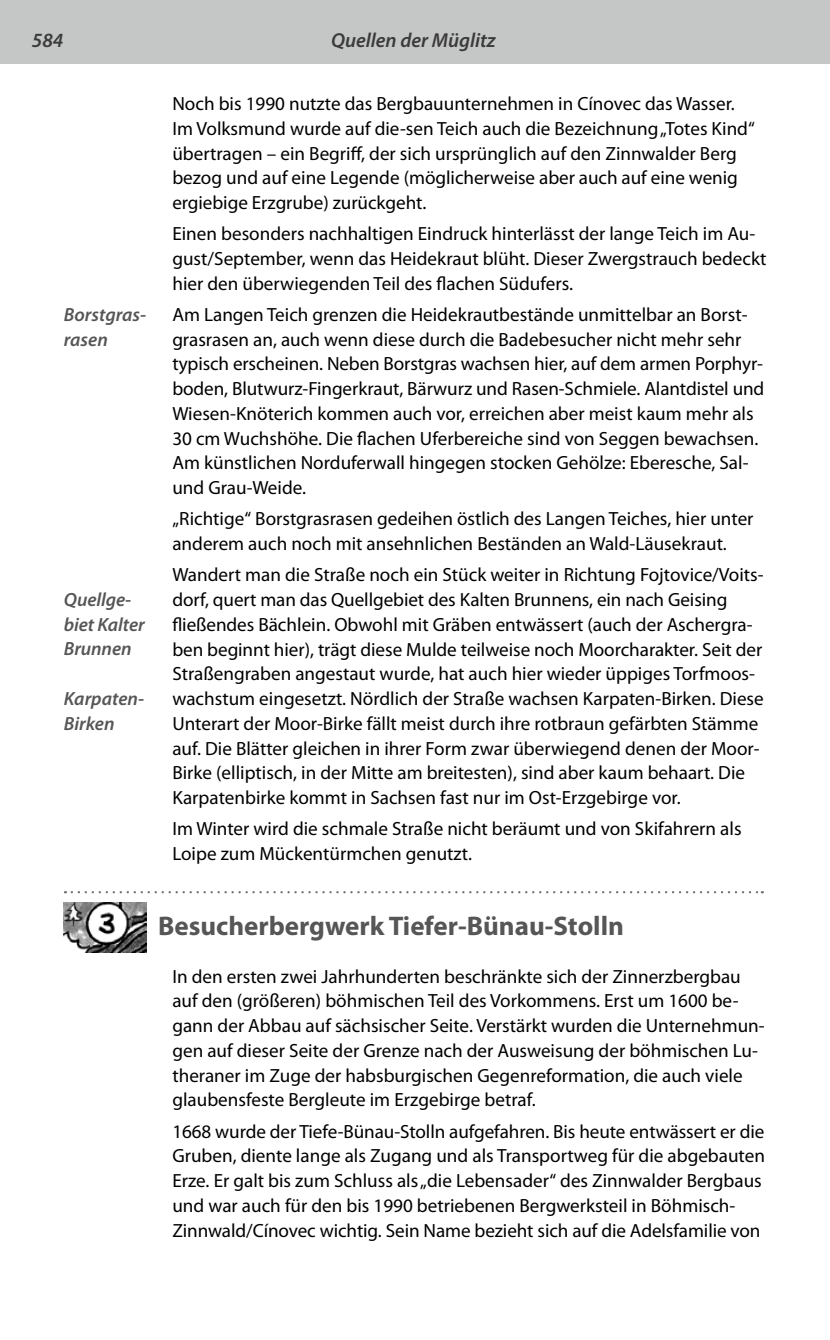
<style>
.page{position:relative;width:830px;height:1340px;background:#fff}
.page>*{position:absolute;margin:0;border:0;box-sizing:border-box;transform-origin:0 0}
.t1{font:700 27px "Myriad Pro";color:#565656}
.t2{font:italic 600 20.25px "Myriad Pro";color:#3b3b3a}
.t3{font:19.12px/24.8px "Myriad Pro";color:#000}
.t4{font:italic 600 19.12px/24.8px "Myriad Pro";letter-spacing:-.005em;color:#565656}
</style>
<div class="page">
<div style="left:0;top:0;width:829px;height:64px;background:#c5c6c6"></div>
<svg style="left:72px;top:891px;width:690px;height:2px"></svg>
<img style="left:64px;top:902px;width:82px;height:50px">
<p class="t2" style="left:32px;top:27px;width:33px">584</p>
<p class="t2" style="left:331px;top:27px;width:166px">Quellen der Müglitz</p>
<p class="t4" style="left:64px;top:302px;width:84px">Borstgras&shy;rasen</p>
<p class="t4" style="left:64px;top:586px;width:82px">Quellge&shy;biet Kalter<br>Brunnen</p>
<p class="t4" style="left:64px;top:686px;width:82px">Karpaten-<br>Birken</p>
<p class="t3" style="left:172px;top:91px;width:583px">Noch bis 1990 nutzte das Bergbauunternehmen in Cínovec das Wasser.<br>Im Volksmund wurde auf die-sen Teich auch die Bezeichnung „Totes Kind“ übertragen – ein Begriff, der sich ursprünglich auf den Zinnwalder Berg bezog und auf eine Legende (möglicherweise aber auch auf eine wenig ergiebige Erzgrube) zurückgeht.</p>
<p class="t3" style="left:172px;top:221px;width:595px">Einen besonders nachhaltigen Eindruck hinterlässt der lange Teich im Au&shy;gust/September, wenn das Heidekraut blüht. Dieser Zwergstrauch bedeckt hier den überwiegenden Teil des flachen Südufers.</p>
<p class="t3" style="left:172px;top:302px;width:593px">Am Langen Teich grenzen die Heidekrautbestände unmittelbar an Borst&shy;grasrasen an, auch wenn diese durch die Badebesucher nicht mehr sehr typisch erscheinen. Neben Borstgras wachsen hier, auf dem armen Porphyr&shy;boden, Blutwurz-Fingerkraut, Bärwurz und Rasen-Schmiele. Alantdistel und Wiesen-Knöterich kommen auch vor, erreichen aber meist kaum mehr als 30 cm Wuchshöhe. Die flachen Uferbereiche sind von Seggen bewachsen.<br>Am künstlichen Norduferwall hingegen stocken Gehölze: Eberesche, Sal&shy;und Grau-Weide.</p>
<p class="t3" style="left:172px;top:506px;width:582px">„Richtige“ Borstgrasrasen gedeihen östlich des Langen Teiches, hier unter anderem auch noch mit ansehnlichen Beständen an Wald-Läusekraut.</p>
<p class="t3" style="left:172px;top:562px;width:592px">Wandert man die Straße noch ein Stück weiter in Richtung Fojtovice/Voits&shy;dorf, quert man das Quellgebiet des Kalten Brunnens, ein nach Geising fließendes Bächlein. Obwohl mit Gräben entwässert (auch der Aschergra&shy;ben beginnt hier), trägt diese Mulde teilweise noch Moorcharakter. Seit der Straßengraben angestaut wurde, hat auch hier wieder üppiges Torfmoos&shy;wachstum eingesetzt. Nördlich der Straße wachsen Karpaten-Birken. Diese Unterart der Moor-Birke fällt meist durch ihre rotbraun gefärbten Stämme auf. Die Blätter gleichen in ihrer Form zwar überwiegend denen der Moor-Birke (elliptisch, in der Mitte am breitesten), sind aber kaum behaart. Die Karpatenbirke kommt in Sachsen fast nur im Ost-Erzgebirge vor.</p>
<p class="t3" style="left:172px;top:816px;width:570px">Im Winter wird die schmale Straße nicht beräumt und von Skifahrern als<br>Loipe zum Mückentürmchen genutzt.</p>
<h1 class="t1" style="left:158px;top:908px;width:467px">Besucherbergwerk Tiefer-Bünau-Stolln</h1>
<p class="t3" style="left:172px;top:963px;width:592px">In den ersten zwei Jahrhunderten beschränkte sich der Zinnerzbergbau auf den (größeren) böhmischen Teil des Vorkommens. Erst um 1600 be&shy;gann der Abbau auf sächsischer Seite. Verstärkt wurden die Unternehmun&shy;gen auf dieser Seite der Grenze nach der Ausweisung der böhmischen Lu&shy;theraner im Zuge der habsburgischen Gegenreformation, die auch viele glaubensfeste Bergleute im Erzgebirge betraf.</p>
<p class="t3" style="left:172px;top:1118px;width:594px">1668 wurde der Tiefe-Bünau-Stolln aufgefahren. Bis heute entwässert er die Gruben, diente lange als Zugang und als Transportweg für die abgebauten Erze. Er galt bis zum Schluss als „die Lebensader“ des Zinnwalder Bergbaus und war auch für den bis 1990 betriebenen Bergwerksteil in Böhmisch-Zinnwald/Cínovec wichtig. Sein Name bezieht sich auf die Adelsfamilie von</p>
</div>
